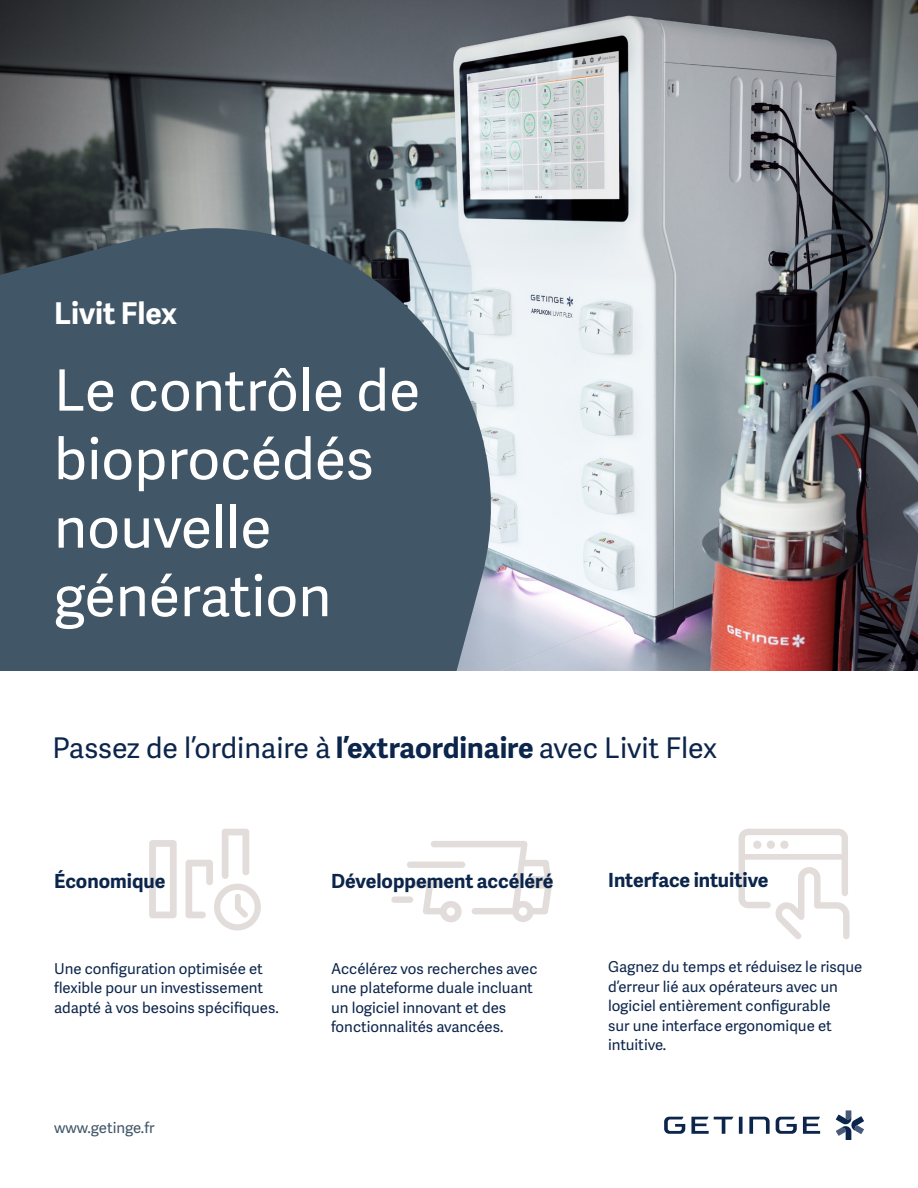
<style>
.page{position:relative;width:918px;height:1188px;background:#fff}
.page>*{position:absolute;margin:0;border:0;box-sizing:border-box;transform-origin:0 0}
.t1{font:57px/68.6px "Adelle Sans";color:#fff}
.t2{font:700 30px "Adelle Sans";color:#fff}
.t3{font:28.5px "Adelle Sans";color:#0c254b}
.t4{font:700 19.5px "Adelle Sans";color:#0c254b}
.t5{font:15px/19.5px "Adelle Sans";color:#0c254b}
.t6{font:15px "Adelle Sans";color:#415666}
.s1{font-weight:700}
</style>
<div class="page">
<svg style="left:739px;top:829px;width:111px;height:110px"></svg>
<div style="left:753px;top:841px;width:8px;height:8px;background:#e2ddda;border-radius:50%"></div>
<div style="left:767px;top:841px;width:8px;height:8px;background:#e2ddda;border-radius:50%"></div>
<div style="left:780px;top:841px;width:9px;height:8px;background:#e2ddda;border-radius:50%"></div>
<svg style="left:149px;top:840px;width:28px;height:78px"></svg>
<svg style="left:185px;top:829px;width:76px;height:101px"></svg>
<div style="left:407px;top:862px;width:58px;height:6px;background:#e2ddda;border-radius:3px"></div>
<div style="left:391px;top:897px;width:22px;height:6px;background:#e2ddda;border-radius:3px"></div>
<svg style="left:415px;top:841px;width:137px;height:81px"></svg>
<img style="left:0;top:0;width:918px;height:671px">
<svg style="left:0;top:228px;width:494px;height:443px;background:#4e616f"></svg>
<div style="left:0;top:483px;width:276px;height:188px;background:#415666"></div>
<svg style="left:836px;top:1110px;width:28px;height:30px"></svg>
<svg style="left:803px;top:1117px;width:17px;height:17px"></svg>
<svg style="left:691px;top:1117px;width:42px;height:17px"></svg>
<svg style="left:739px;top:1117px;width:4px;height:17px"></svg>
<svg style="left:664px;top:1117px;width:21px;height:17px"></svg>
<svg style="left:776px;top:1117px;width:21px;height:17px"></svg>
<svg style="left:749px;top:1117px;width:21px;height:17px"></svg>
<p class="t2" style="left:54px;top:291px;width:124px">Livit Flex</p>
<p class="t1" style="left:54px;top:354px;width:368px">Le contrôle de bioprocédés nouvelle génération</p>
<p class="t3" style="left:52px;top:727px;width:666px">Passez de l’ordinaire à <span class="s1">l’extraordinaire</span> avec Livit Flex</p>
<p class="t4" style="left:54px;top:867px;width:113px">Économique</p>
<p class="t5" style="left:54px;top:958px;width:226px">Une configuration optimisée et flexible pour un investissement adapté à vos besoins spécifiques.</p>
<p class="t6" style="left:54px;top:1117px;width:102px">www.getinge.fr</p>
<p class="t4" style="left:331px;top:867px;width:224px">Développement accéléré</p>
<p class="t5" style="left:331px;top:958px;width:208px">Accélérez vos recherches avec une plateforme duale incluant un logiciel innovant et des fonctionnalités avancées.</p>
<p class="t4" style="left:608px;top:866px;width:162px">Interface intuitive</p>
<p class="t5" style="left:608px;top:957px;width:256px">Gagnez du temps et réduisez le risque d’erreur lié aux opérateurs avec un logiciel entièrement configurable<br>sur une interface ergonomique et intuitive.</p>
</div>
